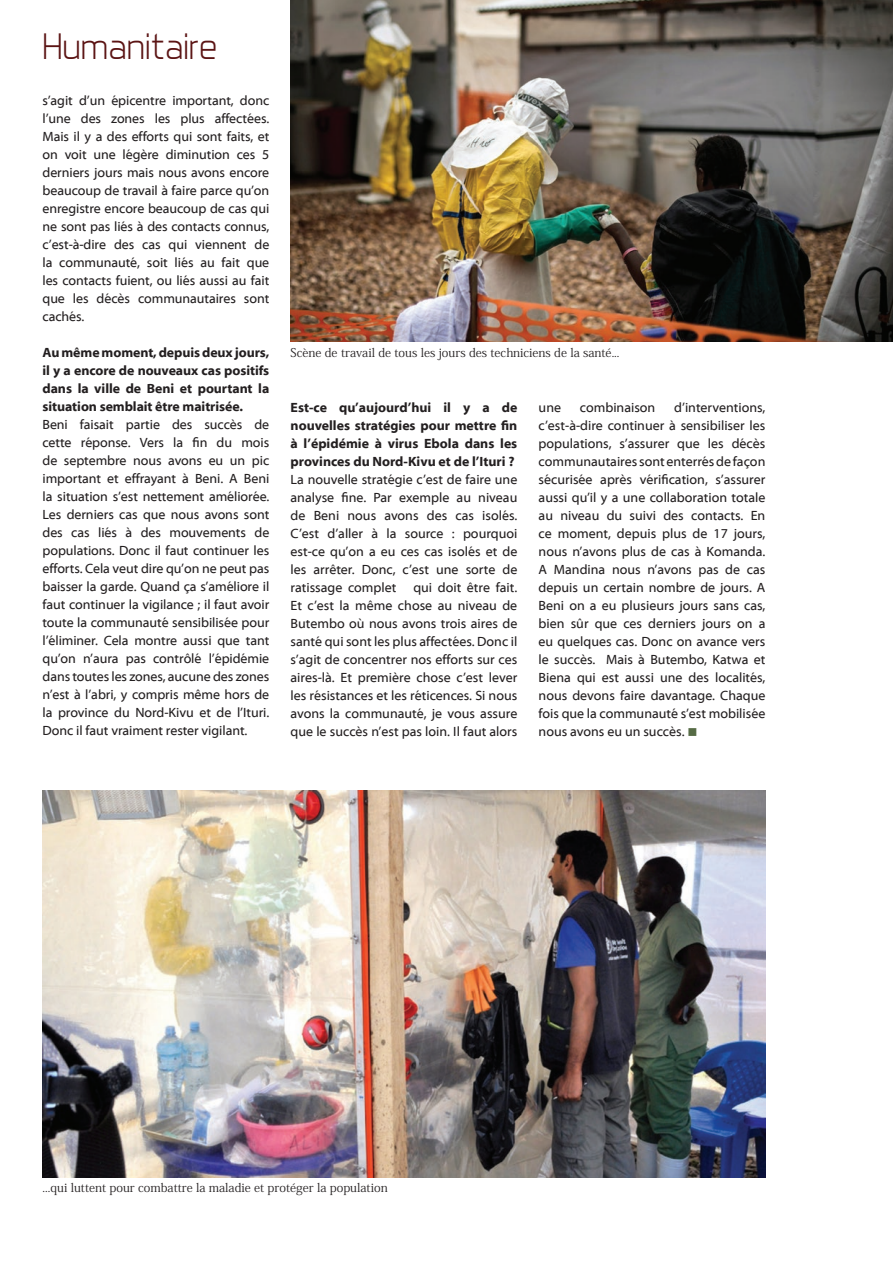
<style>
.page{position:relative;width:893px;height:1263px;background:#fff}
.page>*{position:absolute;margin:0;border:0;box-sizing:border-box;transform-origin:0 0}
.t1{font:300 37.5px "Aero Matics";color:#5b1414}
.t2{font:13.5px/18px "Myriad Web Pro";color:#231f20;text-align:justify}
.t3{font:700 13.5px/18px "Myriad Web Pro";letter-spacing:-.005em;color:#231f20;text-align:justify}
.t4{font:12px "Koz Min Pr 6 N";color:#231f20}
.s1{color:#566b45}
</style>
<div class="page">
<img style="left:291px;top:0;width:602px;height:342px">
<img style="left:43px;top:791px;width:722px;height:387px">
<h1 class="t1" style="left:43px;top:24px;width:176px">Humanitaire</h1>
<p class="t2" style="left:43px;top:92px;width:228px">s’agit d’un épicentre important, donc l’une des zones les plus affectées.<br>Mais il y a des efforts qui sont faits, et on voit une légère diminution ces 5 derniers jours mais nous avons encore beaucoup de travail à faire parce qu’on enregistre encore beaucoup de cas qui ne sont pas liés à des contacts connus, c’est-à-dire des cas qui viennent de la communauté, soit liés au fait que les contacts fuient, ou liés aussi au fait que les décès communautaires sont cachés.</p>
<p class="t3" style="left:43px;top:344px;width:228px">Au même moment, depuis deux jours, il y a encore de nouveaux cas positifs dans la ville de Beni et pourtant la situation semblait être maitrisée.</p>
<p class="t2" style="left:43px;top:416px;width:228px">Beni faisait partie des succès de cette réponse. Vers la fin du mois de septembre nous avons eu un pic important et effrayant à Beni. A Beni la situation s’est nettement améliorée.<br>Les derniers cas que nous avons sont des cas liés à des mouvements de populations. Donc il faut continuer les efforts. Cela veut dire qu’on ne peut pas baisser la garde. Quand ça s’améliore il faut continuer la vigilance ; il faut avoir toute la communauté sensibilisée pour l’éliminer. Cela montre aussi que tant qu’on n’aura pas contrôlé l’épidémie dans toutes les zones, aucune des zones n’est à l’abri, y compris même hors de la province du Nord-Kivu et de l’Ituri.<br>Donc il faut vraiment rester vigilant.</p>
<p class="t4" style="left:291px;top:346px;width:330px">Scène de travail de tous les jours des techniciens de la santé...</p>
<p class="t3" style="left:291px;top:398px;width:228px">Est-ce qu’aujourd’hui il y a de nouvelles stratégies pour mettre fin à l’épidémie à virus Ebola dans les provinces du Nord-Kivu et de l’Ituri ?</p>
<p class="t2" style="left:291px;top:470px;width:228px">La nouvelle stratégie c’est de faire une analyse fine. Par exemple au niveau de Beni nous avons des cas isolés.<br>C’est d’aller à la source : pourquoi est-ce qu’on a eu ces cas isolés et de les arrêter. Donc, c’est une sorte de ratissage complet</p>
<p class="t2" style="left:291px;top:578px;width:228px;text-indent:123px">qui doit être fait.<br>Et c’est la même chose au niveau de Butembo où nous avons trois aires de santé qui sont les plus affectées. Donc il s’agit de concentrer nos efforts sur ces aires-là. Et première chose c’est lever les résistances et les réticences. Si nous avons la communauté, je vous assure que le succès n’est pas loin. Il faut alors</p>
<p class="t2" style="left:539px;top:399px;width:228px;text-indent:136px">d’interventions, c’est-à-dire continuer à sensibiliser les populations, s’assurer que les décès communautaires sont enterrés de façon sécurisée après vérification, s’assurer aussi qu’il y a une collaboration totale au niveau du suivi des contacts. En ce moment, depuis plus de 17 jours, nous n’avons plus de cas à Komanda.<br>A Mandina nous n’avons pas de cas depuis un certain nombre de jours. A Beni on a eu plusieurs jours sans cas, bien sûr que ces derniers jours on a eu quelques cas. Donc on avance vers le succès. Mais à Butembo, Katwa et Biena qui est aussi une des localités, nous devons faire davantage. Chaque fois que la communauté s’est mobilisée nous avons eu un succès. <span class="s1">■</span></p>
<p class="t2" style="left:539px;top:399px;width:24px">une</p>
<p class="t2" style="left:580px;top:399px;width:77px">combinaison</p>
<p class="t4" style="left:43px;top:1181px;width:347px">...qui luttent pour combattre la maladie et protéger la population</p>
</div>
